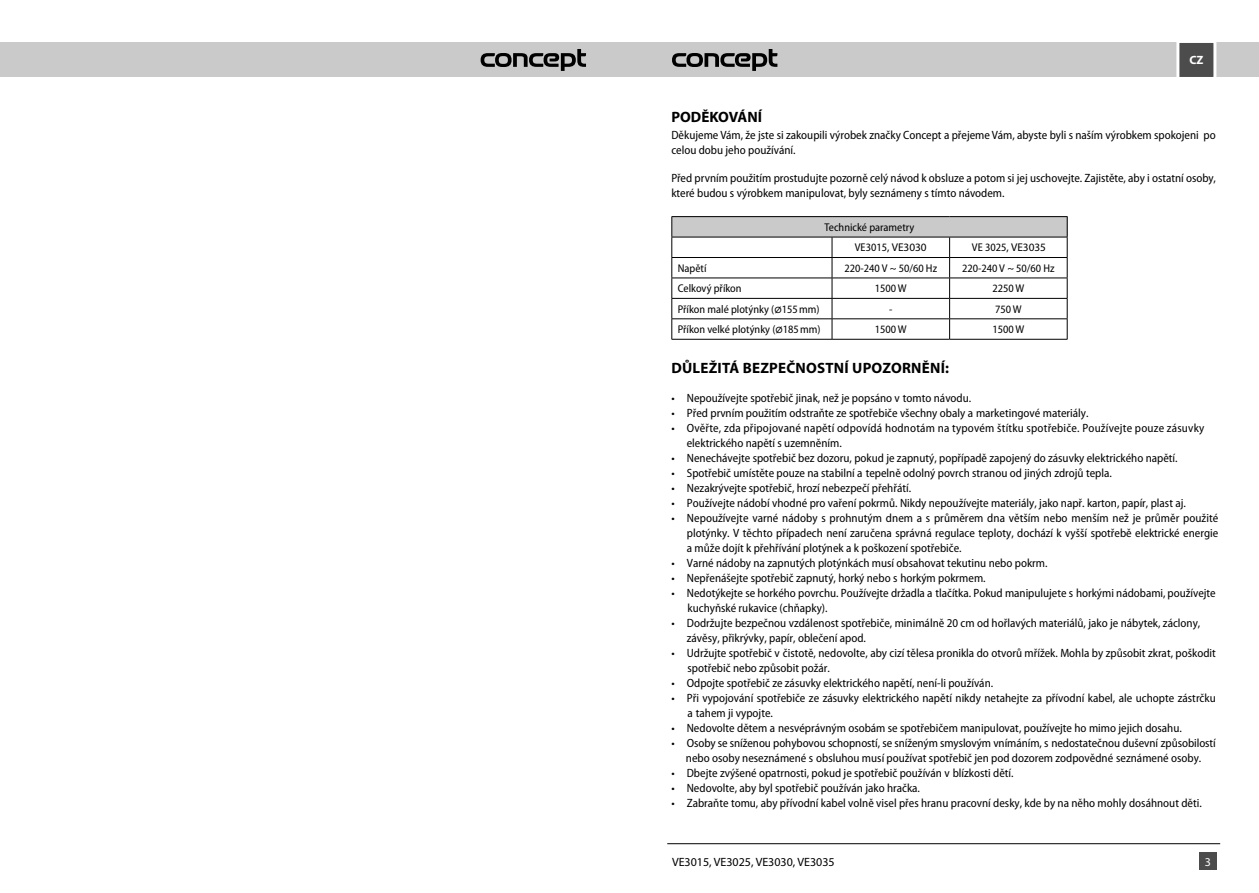
<style>
.page{position:relative;width:1259px;height:893px;background:#fff}
.page>*{position:absolute;margin:0;border:0;box-sizing:border-box;transform-origin:0 0}
.t1{font:700 15px "Myriad Pro";letter-spacing:.015em;color:#000}
.t2{font:semi-condensed 12px/15px "Myriad Pro";color:#000}
.t3{font:12px "Myriad Pro";color:#000}
.t4{font:700 12px "Myriad Pro";color:#fff}
.t5{font:12px "Myriad Pro";color:#fff}
.t6{font:semi-condensed 11.25px/20.4px "Myriad Pro";color:#000}
.t7{font:11.25px "Myriad Pro";color:#000}
.s1{font-stretch:normal}
.s2{font-stretch:semi-condensed}
.s3{font-family:"Avant Gar Got Itc LOT Boo";font-stretch:normal}
</style>
<div class="page">
<div style="left:0;top:43px;width:629px;height:34px;background:#cacaca"></div>
<div style="left:629px;top:43px;width:630px;height:34px;background:#cacaca"></div>
<svg style="left:480px;top:49px;width:106px;height:22px"></svg>
<svg style="left:672px;top:49px;width:105px;height:22px"></svg>
<svg style="left:1175px;top:42px;width:43px;height:35px;background:#717171"></svg>
<div style="left:1199px;top:853px;width:17px;height:17px;background:#4c4c4c"></div>
<hr style="left:667px;top:843px;width:553px;height:1px;background:#000">
<hr style="left:671px;top:216px;width:161px;height:1px;background:#000">
<hr style="left:832px;top:216px;width:117px;height:1px;background:#000">
<hr style="left:949px;top:216px;width:118px;height:1px;background:#000">
<svg style="left:671px;top:217px;width:397px;height:122px"></svg>
<hr style="left:671px;top:339px;width:161px;height:1px;background:#000">
<hr style="left:832px;top:339px;width:117px;height:1px;background:#000">
<hr style="left:949px;top:339px;width:118px;height:1px;background:#000">
<p class="t1" style="left:671px;top:107px;width:92px">PODĚKOVÁNÍ</p>
<p class="t4" style="left:1189px;top:53px;width:16px">CZ</p>
<p class="t2" style="left:671px;top:128px;width:546px;line-height:14.4px">Děkujeme Vám, že jste si zakoupili výrobek značky Concept a přejeme Vám, abyste byli s naším výrobkem spokojeni po celou dobu jeho používání.</p>
<p class="t2" style="left:671px;top:171px;width:546px;line-height:14.4px">Před prvním použitím prostudujte pozorně celý návod k obsluze a potom si jej uschovejte. Zajistěte, aby i ostatní osoby, které budou s výrobkem manipulovat, byly seznámeny s tímto návodem.</p>
<p class="t6" style="left:855px;top:217px;width:73px;text-indent:-30px">Technické parametry<br>VE3015<span class="s1">, VE3030</span></p>
<p class="t7" style="left:972px;top:241px;width:76px"><span class="s2">VE 3025</span>, VE3035</p>
<p class="t6" style="left:678px;top:258px;width:30px">Napětí</p>
<p class="t6" style="left:844px;top:258px;width:94px">220-240 V ~ 50/60 Hz</p>
<p class="t6" style="left:962px;top:258px;width:94px">220-240 V ~ 50/60 Hz</p>
<p class="t6" style="left:678px;top:279px;width:65px">Celkový příkon</p>
<p class="t6" style="left:875px;top:279px;width:34px">1500 W</p>
<p class="t6" style="left:992px;top:279px;width:34px">2250 W</p>
<p class="t6" style="left:678px;top:299px;width:143px">Příkon malé plotýnky (<span class="s3">ø</span>155 mm)</p>
<p class="t6" style="left:889px;top:299px;width:5px">-</p>
<p class="t6" style="left:995px;top:299px;width:28px">750 W</p>
<p class="t6" style="left:678px;top:320px;width:144px">Příkon velké plotýnky (<span class="s3">ø</span>185 mm)</p>
<p class="t6" style="left:875px;top:320px;width:34px">1500 W</p>
<p class="t6" style="left:992px;top:320px;width:34px">1500 W</p>
<p class="t1" style="left:671px;top:358px;width:279px">DŮLEŽITÁ BEZPEČNOSTNÍ UPOZORNĚNÍ:</p>
<p class="t2" style="left:671px;top:391px;width:301px">• Nepoužívejte spotřebič jinak, než je popsáno v tomto návodu.</p>
<p class="t2" style="left:671px;top:406px;width:418px">• Před prvním použitím odstraňte ze spotřebiče všechny obaly a marketingové materiály.</p>
<p class="t2" style="left:687px;top:421px;width:519px;text-indent:-15px">• Ověřte, zda připojované napětí odpovídá hodnotám na typovém štítku spotřebiče. Používejte pouze zásuvky elektrického napětí s uzemněním.</p>
<p class="t2" style="left:671px;top:451px;width:508px">• Nenechávejte spotřebič bez dozoru, pokud je zapnutý, popřípadě zapojený do zásuvky elektrického napětí.</p>
<p class="t2" style="left:671px;top:466px;width:442px">• Spotřebič umístěte pouze na stabilní a tepelně odolný povrch stranou od jiných zdrojů tepla.</p>
<p class="t2" style="left:671px;top:481px;width:241px">• Nezakrývejte spotřebič, hrozí nebezpečí přehřátí.</p>
<p class="t2" style="left:671px;top:496px;width:516px">• Používejte nádobí vhodné pro vaření pokrmů. Nikdy nepoužívejte materiály, jako např. karton, papír, plast aj.</p>
<p class="t2" style="left:687px;top:511px;width:533px;text-align:justify;text-indent:-15px">• Nepoužívejte varné nádoby s prohnutým dnem a s průměrem dna větším nebo menším než je průměr použité plotýnky. V těchto případech není zaručena správná regulace teploty, dochází k vyšší spotřebě elektrické energie a může dojít k přehřívání plotýnek a k poškození spotřebiče.</p>
<p class="t2" style="left:671px;top:556px;width:377px">• Varné nádoby na zapnutých plotýnkách musí obsahovat tekutinu nebo pokrm.</p>
<p class="t2" style="left:671px;top:571px;width:316px">• Nepřenášejte spotřebič zapnutý, horký nebo s horkým pokrmem.</p>
<p class="t2" style="left:687px;top:586px;width:530px;text-indent:-16px">• Nedotýkejte se horkého povrchu. Používejte držadla a tlačítka. Pokud manipulujete s horkými nádobami, používejte kuchyňské rukavice (chňapky).</p>
<p class="t2" style="left:687px;top:616px;width:515px;text-indent:-15px">• Dodržujte bezpečnou vzdálenost spotřebiče, minimálně 20 cm od hořlavých materiálů, jako je nábytek, záclony, závěsy, přikrývky, papír, oblečení apod.</p>
<p class="t2" style="left:687px;top:646px;width:530px;text-indent:-16px">• Udržujte spotřebič v čistotě, nedovolte, aby cizí tělesa pronikla do otvorů mřížek. Mohla by způsobit zkrat, poškodit spotřebič nebo způsobit požár.</p>
<p class="t2" style="left:671px;top:676px;width:323px">• Odpojte spotřebič ze zásuvky elektrického napětí, není-li používán.</p>
<p class="t2" style="left:687px;top:691px;width:530px;text-indent:-16px">• Při vypojování spotřebiče ze zásuvky elektrického napětí nikdy netahejte za přívodní kabel, ale uchopte zástrčku a tahem ji vypojte.</p>
<p class="t2" style="left:671px;top:721px;width:512px">• Nedovolte dětem a nesvéprávným osobám se spotřebičem manipulovat, používejte ho mimo jejich dosahu.</p>
<p class="t2" style="left:671px;top:736px;width:546px;text-align:center">• Osoby se sníženou pohybovou schopností, se sníženým smyslovým vnímáním, s nedostatečnou duševní způsobilostí nebo osoby neseznámené s obsluhou musí používat spotřebič jen pod dozorem zodpovědné seznámené osoby.</p>
<p class="t2" style="left:671px;top:765px;width:344px">• Dbejte zvýšené opatrnosti, pokud je spotřebič používán v blízkosti dětí.</p>
<p class="t2" style="left:671px;top:780px;width:250px">• Nedovolte, aby byl spotřebič používán jako hračka.</p>
<p class="t2" style="left:671px;top:795px;width:532px">• Zabraňte tomu, aby přívodní kabel volně visel přes hranu pracovní desky, kde by na něho mohly dosáhnout děti.</p>
<p class="t3" style="left:667px;top:852px;width:86px">VE 3015, VE 3025</p>
<p class="t5" style="left:1208px;top:852px;width:8px">1</p>
<p class="t3" style="left:672px;top:854px;width:164px">VE3015, VE3025, VE3030, VE3035</p>
<p class="t5" style="left:1204px;top:854px;width:8px">3</p>
</div>
